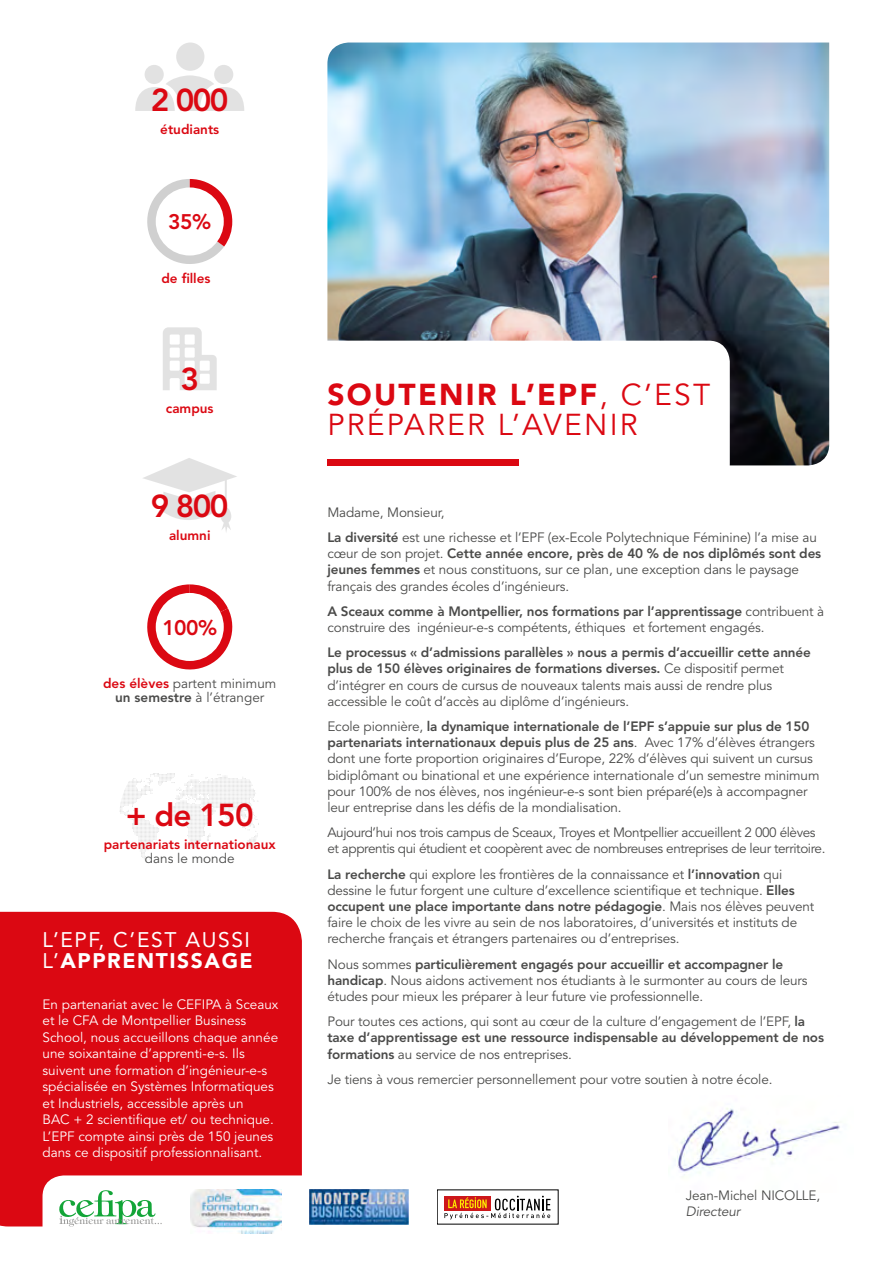
<style>
.page{position:relative;width:893px;height:1263px;background:#fff}
.page>*{position:absolute;margin:0;border:0;box-sizing:border-box;transform-origin:0 0}
.t1{font:800 31.5px "Avenir LT Std";letter-spacing:-.05em;color:#db0812}
.t2{font:900 30px "Avenir LT Std";letter-spacing:.075em;color:#db0812}
.t3{font:30px "Avenir LT Std";color:#db0812}
.t4{font:21px/21px "Avenir LT Std";letter-spacing:.075em;color:#fff}
.t5{font:800 21px "Avenir LT Std";color:#db0812}
.t6{font:13.5px/16.2px "Avenir LT Std";letter-spacing:-.01em;color:#4a4a49}
.t7{font:13.5px/16.5px "Avenir LT Std";color:#fff}
.t8{font:13.5px/16.2px "Avenir LT Std";letter-spacing:-.03em;color:#4a4a49}
.t9{font:800 13.5px "Avenir LT Std";color:#db0812}
.t10{font:italic 13.5px "Avenir LT Std";letter-spacing:-.01em;color:#4a4a49}
.s1{font-weight:800;color:#db0812}
.s2{font-weight:800}
.s3{font-weight:900}
.s4{font-weight:400}
</style>
<div class="page">
<img style="left:327px;top:43px;width:502px;height:422px">
<div style="left:264px;top:341px;width:466px;height:144px;background:#fff;border-radius:21px"></div>
<div style="left:327px;top:459px;width:192px;height:6px;background:#db0812"></div>
<div style="left:0;top:912px;width:302px;height:314px;background:#db0812"></div>
<svg style="left:43px;top:1175px;width:366px;height:59px"></svg>
<img style="left:309px;top:1189px;width:100px;height:35px">
<img style="left:677px;top:1108px;width:163px;height:65px">
<svg style="left:444px;top:1196px;width:106px;height:23px"></svg>
<svg style="left:143px;top:458px;width:94px;height:74px"></svg>
<div style="left:176px;top:43px;width:28px;height:28px;background:#e2e2e2;border-radius:50%"></div>
<div style="left:214px;top:65px;width:19px;height:19px;background:#e2e2e2;border-radius:50%"></div>
<svg style="left:135px;top:75px;width:109px;height:36px"></svg>
<div style="left:145px;top:65px;width:19px;height:19px;background:#e2e2e2;border-radius:50%"></div>
<svg style="left:163px;top:327px;width:54px;height:63px"></svg>
<svg style="left:147px;top:179px;width:85px;height:85px"></svg>
<div style="left:156px;top:187px;width:68px;height:68px;background:#fff;border-radius:50%"></div>
<svg style="left:120px;top:773px;width:139px;height:88px"></svg>
<svg style="left:147px;top:584px;width:86px;height:86px"></svg>
<div style="left:156px;top:593px;width:68px;height:68px;background:#fff;border-radius:50%"></div>
<h1 class="t1" style="left:151px;top:82px;width:79px">2 000</h1>
<p class="t9" style="left:160px;top:122px;width:61px">étudiants</p>
<h3 class="t5" style="left:168px;top:210px;width:44px">35%</h3>
<p class="t9" style="left:161px;top:270px;width:51px">de filles</p>
<h1 class="t1" style="left:180px;top:361px;width:20px">3</h1>
<p class="t9" style="left:166px;top:401px;width:49px">campus</p>
<h1 class="t1" style="left:151px;top:487px;width:79px">9 800</h1>
<p class="t9" style="left:169px;top:527px;width:43px">alumni</p>
<h3 class="t5" style="left:162px;top:615px;width:56px">100%</h3>
<p class="t6" style="left:103px;top:677px;width:175px;line-height:13.5px;text-align:center"><span class="s1">des élèves</span> partent minimum <span class="s2">un semestre</span> à l’étranger</p>
<h1 class="t1" style="left:126px;top:797px;width:129px">+ de 150</h1>
<p class="t9" style="left:104px;top:837px;width:174px">partenariats internationaux</p>
<p class="t6" style="left:145px;top:850px;width:91px">dans le monde</p>
<h3 class="t4" style="left:43px;top:930px;width:212px">L’EPF, C’EST AUSSI<br>L’<span class="s3">APPRENTISSAGE</span></h3>
<p class="t7" style="left:43px;top:996px;width:237px">En partenariat avec le CEFIPA à Sceaux et le CFA de Montpellier Business School, nous accueillons chaque année une soixantaine d’apprenti-e-s. Ils suivent une formation d’ingénieur-e-s spécialisée en Systèmes Informatiques et Industriels, accessible après un<br>BAC + 2 scientifique et/ ou technique.<br>L’EPF compte ainsi près de 150 jeunes dans ce dispositif professionnalisant.</p>
<h2 class="t2" style="left:327px;top:377px;width:94px">SOUTEN</h2>
<h2 class="t2" style="left:466px;top:377px;width:207px">IR L’EPF<span class="s4">, c’est</span></h2>
<h2 class="t3" style="left:327px;top:408px;width:21px">préparer</h2>
<h2 class="t3" style="left:498px;top:408px;width:45px">l’avenir</h2>
<p class="t6" style="left:327px;top:500px;width:491px;line-height:25.2px">Madame, Monsieur,<br><span class="s2">La diversité</span> est une richesse et l’EPF (ex-Ecole Polytechnique Féminine) l’a mise au</p>
<p class="t6" style="left:327px;top:546px;width:495px">cœur de son projet. <span class="s2">Cette année encore, près de 40 % de nos diplômés sont des jeunes femmes</span> et nous constituons, sur ce plan, une exception dans le paysage français des grandes écoles d’ingénieurs.</p>
<p class="t6" style="left:327px;top:603px;width:498px"><span class="s2">A Sceaux comme à Montpellier, nos formations par l’apprentissage</span> contribuent à construire des ingénieur-e-s compétents, éthiques et fortement engagés.</p>
<p class="t6" style="left:327px;top:645px;width:485px"><span class="s2">Le processus « d’admissions parallèles » nous a permis d’accueillir cette année plus de 150 élèves originaires de formations diverses.</span> Ce dispositif permet d’intégrer en cours de cursus de nouveaux talents mais aussi de rendre plus accessible le coût d’accès au diplôme d’ingénieurs.</p>
<p class="t6" style="left:327px;top:719px;width:494px">Ecole pionnière, <span class="s2">la dynamique internationale de l’EPF s’appuie sur plus de 150 partenariats internationaux depuis plus de 25 ans</span>. Avec 17% d’élèves étrangers dont une forte proportion originaires d’Europe, 22% d’élèves qui suivent un cursus bidiplômant ou binational et une expérience internationale d’un semestre minimum pour 100% de nos élèves, nos ingénieur-e-s sont bien préparé(e)s à accompagner leur entreprise dans les défis de la mondialisation.</p>
<p class="t8" style="left:327px;top:825px;width:500px">Aujourd’hui nos trois campus de Sceaux, Troyes et Montpellier accueillent 2 000 élèves et apprentis qui étudient et coopèrent avec de nombreuses entreprises de leur territoire.</p>
<p class="t6" style="left:327px;top:866px;width:488px"><span class="s2">La recherche</span> qui explore les frontières de la connaissance et <span class="s2">l’innovation</span> qui dessine le futur forgent une culture d’excellence scientifique et technique. <span class="s2">Elles occupent une place importante dans notre pédagogie</span>. Mais nos élèves peuvent faire le choix de les vivre au sein de nos laboratoires, d’universités et instituts de recherche français et étrangers partenaires ou d’entreprises.</p>
<p class="t6" style="left:327px;top:956px;width:482px">Nous sommes <span class="s2">particulièrement engagés pour accueillir et accompagner le handicap</span>. Nous aidons activement nos étudiants à le surmonter au cours de leurs études pour mieux les préparer à leur future vie professionnelle.</p>
<p class="t6" style="left:327px;top:1014px;width:498px">Pour toutes ces actions, qui sont au cœur de la culture d’engagement de l’EPF, <span class="s2">la taxe d’apprentissage est une ressource indispensable au développement de nos formations</span> au service de nos entreprises.</p>
<p class="t6" style="left:327px;top:1071px;width:447px">Je tiens à vous remercier personnellement pour votre soutien à notre école.</p>
<p class="t6" style="left:686px;top:1187px;width:136px">Jean-Michel NICOLLE,</p>
<p class="t10" style="left:686px;top:1204px;width:56px">Directeur</p>
</div>
